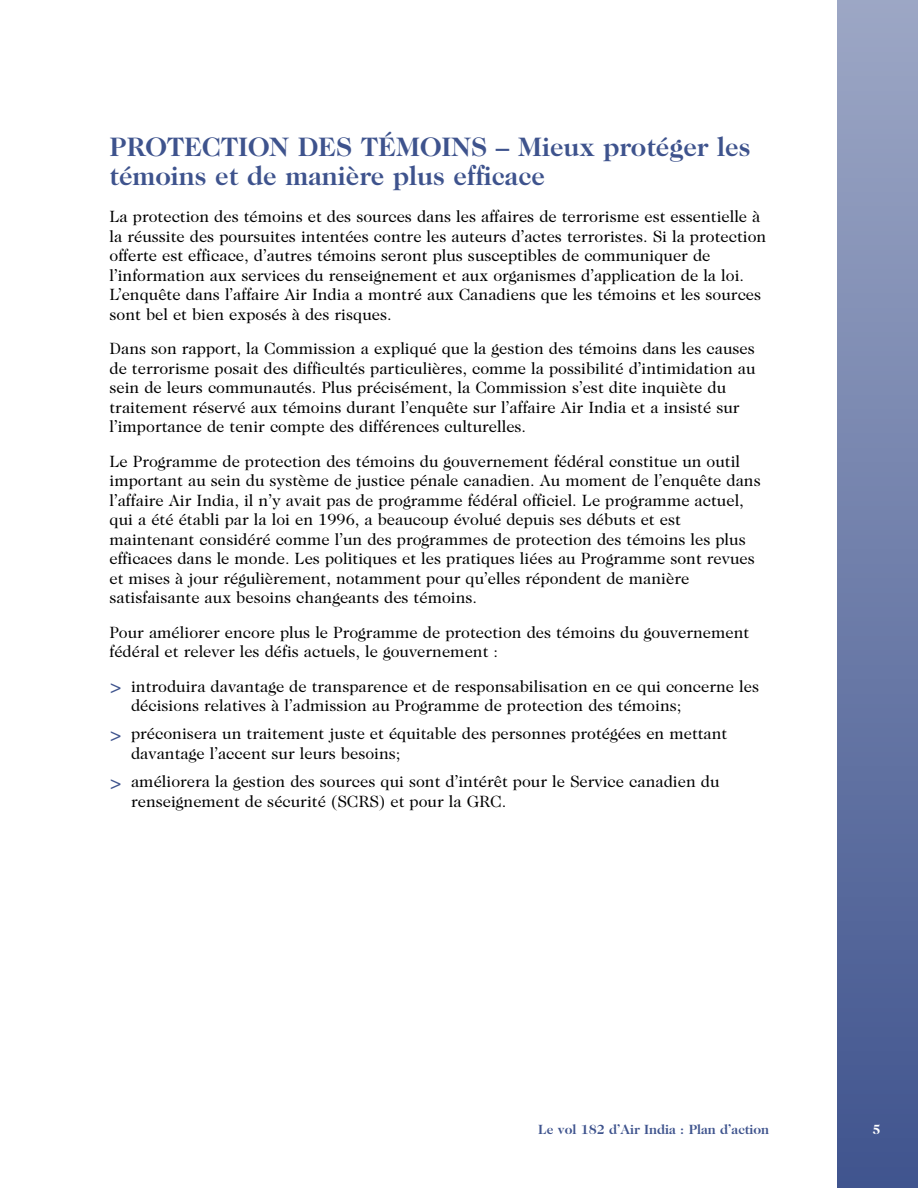
<style>
.page{position:relative;width:918px;height:1188px;background:#fff}
.page>*{position:absolute;margin:0;border:0;box-sizing:border-box;transform-origin:0 0}
.t1{font:700 27px/28.5px "Caslon Two Twenty Four";color:#3e538d}
.t2{font:16.5px/19.5px "Caslon Two Twenty Four";color:#000}
.t3{font:700 13.5px "Caslon Two Twenty Four";color:#3e538d}
.t4{font:700 13.5px "Caslon Two Twenty Four";color:#fff}
.s1{font-size:21px;color:#3e538d}
</style>
<div class="page">
<div style="left:837px;top:0;width:81px;height:1188px;background:linear-gradient(to bottom,#9ca7c5,#40548e)"></div>
<h1 class="t1" style="left:110px;top:135px;width:642px">PROTECTION DES TÉMOINS – Mieux protéger les témoins et de manière plus efficace</h1>
<p class="t2" style="left:109px;top:208px;width:658px">La protection des témoins et des sources dans les affaires de terrorisme est essentielle à la réussite des poursuites intentées contre les auteurs d’actes terroristes. Si la protection offerte est efficace, d’autres témoins seront plus susceptibles de communiquer de l’information aux services du renseignement et aux organismes d’application de la loi.<br>L’enquête dans l’affaire Air India a montré aux Canadiens que les témoins et les sources sont bel et bien exposés à des risques.</p>
<p class="t2" style="left:109px;top:340px;width:648px">Dans son rapport, la Commission a expliqué que la gestion des témoins dans les causes de terrorisme posait des difficultés particulières, comme la possibilité d’intimidation au sein de leurs communautés. Plus précisément, la Commission s’est dite inquiète du traitement réservé aux témoins durant l’enquête sur l’affaire Air India et a insisté sur l’importance de tenir compte des différences culturelles.</p>
<p class="t2" style="left:109px;top:453px;width:653px">Le Programme de protection des témoins du gouvernement fédéral constitue un outil important au sein du système de justice pénale canadien. Au moment de l’enquête dans l’affaire Air India, il n’y avait pas de programme fédéral officiel. Le programme actuel, qui a été établi par la loi en 1996, a beaucoup évolué depuis ses débuts et est maintenant considéré comme l’un des programmes de protection des témoins les plus efficaces dans le monde. Les politiques et les pratiques liées au Programme sont revues et mises à jour régulièrement, notamment pour qu’elles répondent de manière satisfaisante aux besoins changeants des témoins.</p>
<p class="t2" style="left:109px;top:624px;width:641px">Pour améliorer encore plus le Programme de protection des témoins du gouvernement fédéral et relever les défis actuels, le gouvernement :</p>
<p class="t2" style="left:131px;top:678px;width:630px;text-indent:-22px"><span class="s1">&gt;</span> introduira davantage de transparence et de responsabilisation en ce qui concerne les décisions relatives à l’admission au Programme de protection des témoins;</p>
<p class="t2" style="left:131px;top:725px;width:598px;text-indent:-22px"><span class="s1">&gt;</span> préconisera un traitement juste et équitable des personnes protégées en mettant davantage l’accent sur leurs besoins;</p>
<p class="t2" style="left:131px;top:773px;width:590px;text-indent:-22px"><span class="s1">&gt;</span> améliorera la gestion des sources qui sont d’intérêt pour le Service canadien du renseignement de sécurité (SCRS) et pour la GRC.</p>
<p class="t3" style="left:538px;top:1124px;width:232px">Le vol 182 d’Air India : Plan d’action</p>
<p class="t4" style="left:872px;top:1124px;width:10px">5</p>
</div>
